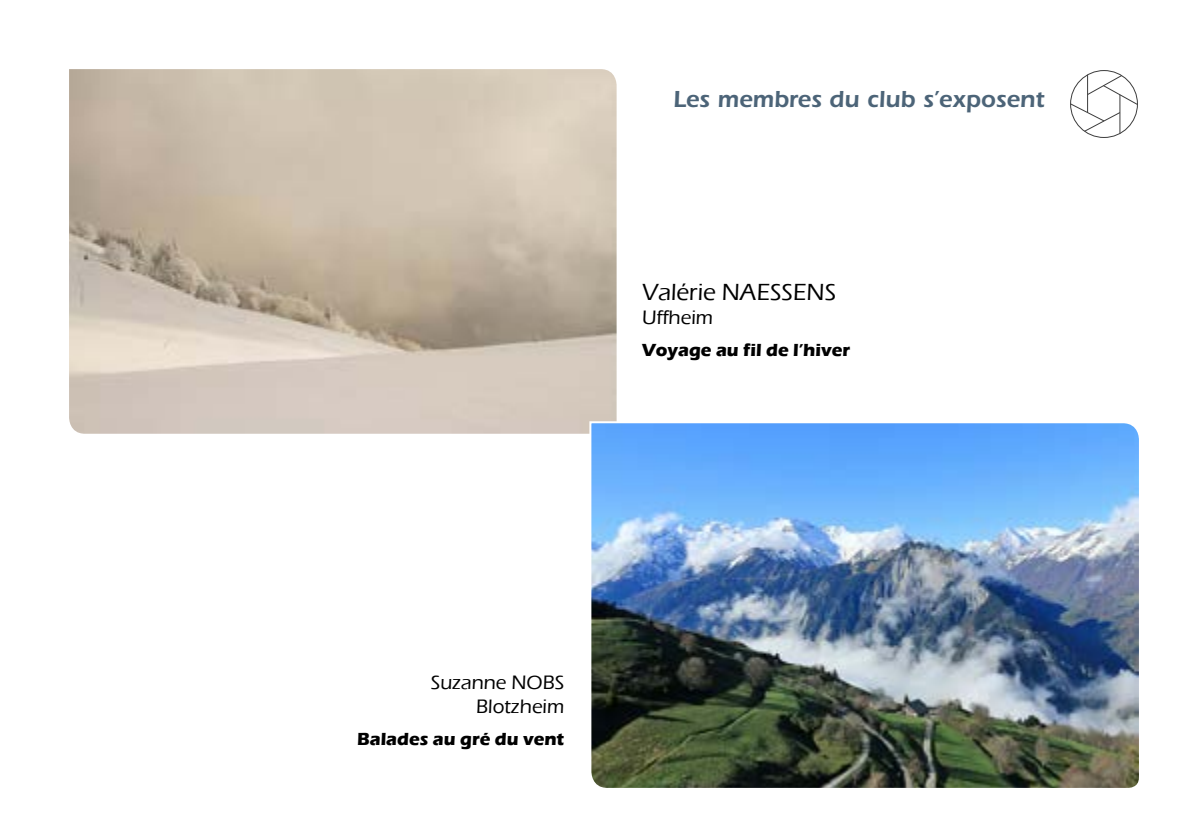
<style>
.page{position:relative;width:1191px;height:840px;background:#fff}
.page>*{position:absolute;margin:0;border:0;box-sizing:border-box;transform-origin:0 0}
.t1{font:600 24px "ITC Eras Std";color:#4c6478}
.t2{font:500 24px "Eras ITC";color:#000}
.t3{font:500 20px/24px "Eras ITC";color:#000;text-align:right}
.t4{font:700 18px "Eras ITC";color:#000}
</style>
<div class="page">
<hr style="left:1119px;top:95px;width:1px;height:38px;background:#000">
<svg style="left:1070px;top:75px;width:68px;height:57px"></svg>
<hr style="left:1087px;top:75px;width:1px;height:37px;background:#000">
<svg style="left:69px;top:69px;width:548px;height:365px;background:#cabdad"></svg>
<img style="left:588px;top:420px;width:551px;height:368px">
<h1 class="t1" style="left:673px;top:85px;width:373px">Les membres du club s’exposent</h1>
<h1 class="t2" style="left:642px;top:279px;width:195px">Valérie NAESSENS</h1>
<p class="t3" style="left:642px;top:306px;width:72px">Uffheim</p>
<p class="t4" style="left:642px;top:340px;width:209px">Voyage au fil de l’hiver</p>
<p class="t3" style="left:431px;top:670px;width:135px">Suzanne NOBS<br>Blotzheim</p>
<p class="t4" style="left:357px;top:728px;width:209px">Balades au gré du vent</p>
</div>
